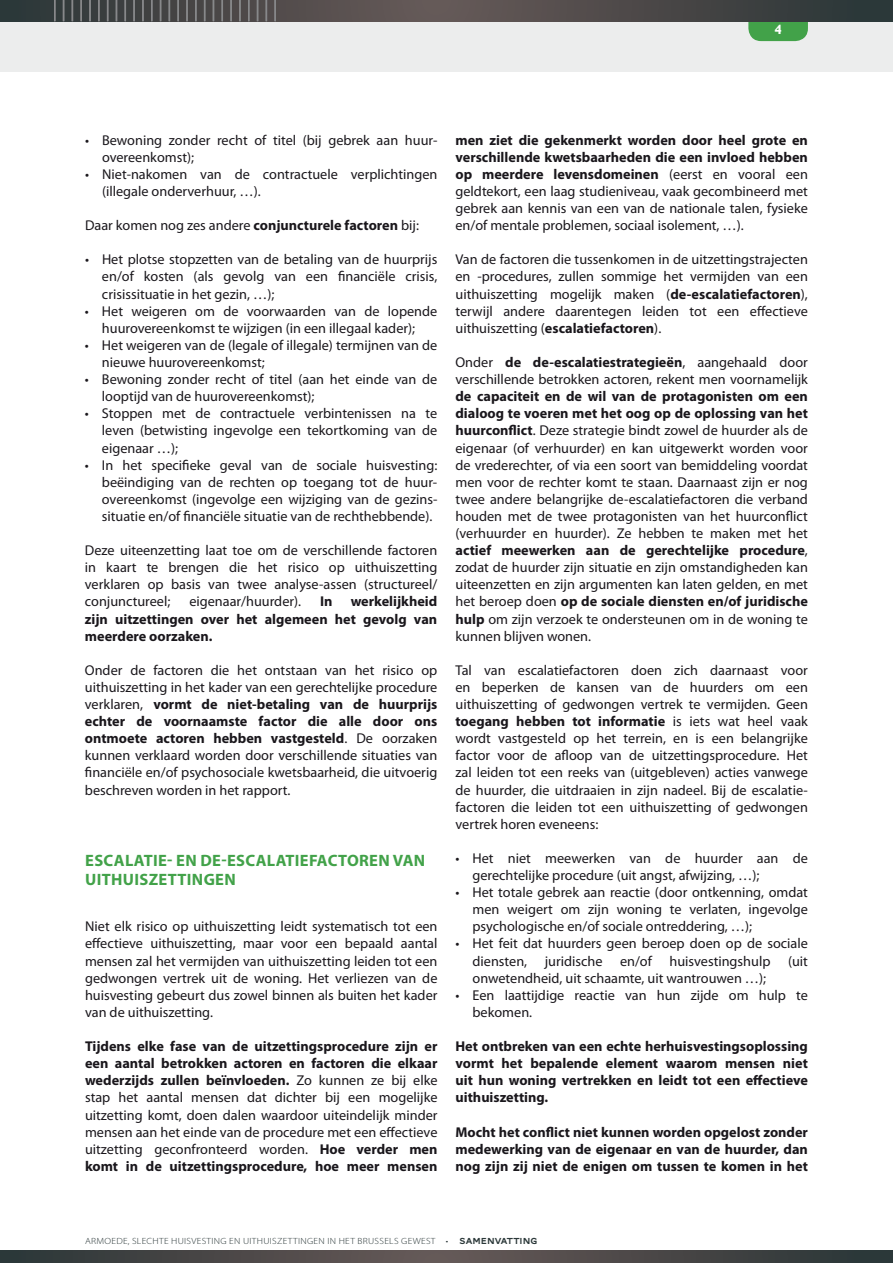
<style>
.page{position:relative;width:893px;height:1263px;background:#fff}
.page>*{position:absolute;margin:0;border:0;box-sizing:border-box;transform-origin:0 0}
.t1{font:700 16.5px/19.8px "Myriad Pro";letter-spacing:.02em;color:#42a249}
.t2{font:14.25px/17.1px "Myriad Pro";color:#1a171c;text-align:justify}
.t3{font:700 14.25px/17.1px "Myriad Pro";color:#1a171c;text-align:justify}
.t4{font:700 13.5px "Gill Sans";color:#fff}
.t5{font:300 9px "Myriad Pro";letter-spacing:.03em;color:#2b3839;scale:1.1 1}
.s1{font-weight:700}
.s2{font-family:"AW Conqueror Carved One";font-weight:400}
</style>
<div class="page">
<div style="left:0;top:0;width:893px;height:71px;background:#eceded"></div>
<svg style="left:0;top:1250px;width:893px;height:13px;background:#484747"></svg>
<svg style="left:748px;top:21px;width:60px;height:20px"></svg>
<svg style="left:0;top:0;width:893px;height:21px;background:#494848"></svg>
<hr style="left:54px;top:0;width:2px;height:21px;background:#87888a">
<svg style="left:63px;top:0;width:1px;height:21px"></svg>
<svg style="left:72px;top:0;width:1px;height:21px"></svg>
<hr style="left:80px;top:0;width:2px;height:21px;background:#87888a">
<hr style="left:89px;top:0;width:2px;height:21px;background:#87888a">
<hr style="left:98px;top:0;width:2px;height:21px;background:#87888a">
<svg style="left:107px;top:0;width:1px;height:21px"></svg>
<svg style="left:116px;top:0;width:1px;height:21px"></svg>
<svg style="left:125px;top:0;width:1px;height:21px"></svg>
<hr style="left:133px;top:0;width:2px;height:21px;background:#87888a">
<hr style="left:142px;top:0;width:2px;height:21px;background:#87888a">
<svg style="left:151px;top:0;width:1px;height:21px"></svg>
<svg style="left:160px;top:0;width:1px;height:21px"></svg>
<svg style="left:169px;top:0;width:1px;height:21px"></svg>
<hr style="left:177px;top:0;width:2px;height:21px;background:#87888a">
<hr style="left:186px;top:0;width:2px;height:21px;background:#87888a">
<hr style="left:195px;top:0;width:2px;height:21px;background:#87888a">
<svg style="left:204px;top:0;width:1px;height:21px"></svg>
<svg style="left:213px;top:0;width:1px;height:21px"></svg>
<svg style="left:222px;top:0;width:1px;height:21px"></svg>
<hr style="left:230px;top:0;width:2px;height:21px;background:#87888a">
<hr style="left:239px;top:0;width:2px;height:21px;background:#87888a">
<svg style="left:248px;top:0;width:1px;height:21px"></svg>
<svg style="left:257px;top:0;width:1px;height:21px"></svg>
<svg style="left:266px;top:0;width:1px;height:21px"></svg>
<hr style="left:274px;top:0;width:2px;height:21px;background:#87888a">
<p class="t4" style="left:774px;top:22px;width:9px">4</p>
<p class="t2" style="left:102px;top:131px;width:336px;text-indent:-17px">• Bewoning zonder recht of titel (bij gebrek aan huur&shy;overeenkomst);</p>
<p class="t2" style="left:102px;top:165px;width:337px;text-indent:-17px">• Niet-nakomen van de contractuele verplichtingen (illegale onderverhuur, …).</p>
<p class="t2" style="left:85px;top:217px;width:335px">Daar komen nog zes andere <span class="s1">conjuncturele factoren</span> bij:</p>
<p class="t2" style="left:102px;top:251px;width:337px;text-indent:-17px">• Het plotse stopzetten van de betaling van de huurprijs en/of kosten (als gevolg van een financiële crisis, crisissituatie in het gezin, …);</p>
<p class="t2" style="left:85px;top:302px;width:354px;text-align:center">• Het weigeren om de voorwaarden van de lopende huurovereenkomst te wijzigen (in een illegaal kader);</p>
<p class="t2" style="left:102px;top:336px;width:337px;text-indent:-17px">• Het weigeren van de (legale of illegale) termijnen van de nieuwe huurovereenkomst;</p>
<p class="t2" style="left:102px;top:371px;width:337px;text-indent:-17px">• Bewoning zonder recht of titel (aan het einde van de looptijd van de huurovereenkomst);</p>
<p class="t2" style="left:102px;top:405px;width:337px;text-indent:-17px">• Stoppen met de contractuele verbintenissen na te leven (betwisting ingevolge een tekortkoming van de eigenaar …);</p>
<p class="t2" style="left:102px;top:456px;width:337px;text-indent:-17px">• In het specifieke geval van de sociale huisvesting: beëindiging van de rechten op toegang tot de huur&shy;overeenkomst (ingevolge een wijziging van de gezins&shy;situatie en/of financiële situatie van de rechthebbende).</p>
<p class="t2" style="left:85px;top:542px;width:354px">Deze uiteenzetting laat toe om de verschillende factoren in kaart te brengen die het risico op uithuiszetting verklaren op basis van twee analyse-assen (structureel/ conjunctureel;</p>
<p class="t3" style="left:85px;top:593px;width:354px;text-indent:266px">werkelijkheid zijn uitzettingen over het algemeen het gevolg van meerdere oorzaken.</p>
<p class="t2" style="left:85px;top:661px;width:354px">Onder de factoren die het ontstaan van het risico op uithuiszetting in het kader van een gerechtelijke procedure verklaren, <span class="s1">vormt de niet-betaling van de huurprijs echter de voornaamste factor die alle door ons ontmoete actoren hebben vastgesteld</span>. De oorzaken kunnen verklaard worden door verschillende situaties van financiële en/of psychosociale kwetsbaarheid, die uitvoerig beschreven worden in het rapport.</p>
<p class="t2" style="left:189px;top:593px;width:113px">eigenaar/huurder).</p>
<p class="t3" style="left:320px;top:593px;width:14px">In</p>
<p class="t1" style="left:85px;top:850px;width:342px">ESCALATIE- EN DE-ESCALATIEFACTOREN VAN<br>UITHUISZETTINGEN</p>
<p class="t2" style="left:85px;top:918px;width:354px">N iet elk risico op uithuiszetting leidt systematisch tot een effectieve uithuiszetting, maar voor een bepaald aantal mensen zal het vermijden van uithuiszetting leiden tot een gedwongen vertrek uit de woning. Het verliezen van de huisvesting gebeurt dus zowel binnen als buiten het kader van de uithuiszetting.</p>
<p class="t2" style="left:85px;top:1037px;width:354px"><span class="s1">Tijdens elke fase van de uitzettingsprocedure zijn er een aantal betrokken actoren en factoren die elkaar wederzijds zullen beïnvloeden.</span> Zo kunnen ze bij elke stap het aantal mensen dat dichter bij een mogelijke uitzetting komt, doen dalen waardoor uiteindelijk minder mensen aan het einde van de procedure met een effectieve uitzetting geconfronteerd worden. <span class="s1">Hoe verder men komt in de uitzettingsprocedure, hoe meer mensen</span></p>
<p class="t2" style="left:455px;top:131px;width:354px"><span class="s1">men ziet die gekenmerkt worden door heel grote en verschillende kwetsbaarheden die een invloed hebben op meerdere levensdomeinen</span> (eerst en vooral een geldtekort, een laag studieniveau, vaak gecombineerd met gebrek aan kennis van een van de nationale talen, fysieke en/of mentale problemen, sociaal isolement, …).</p>
<p class="t2" style="left:455px;top:251px;width:354px">Van de factoren die tussenkomen in de uitzettingstrajecten en -procedures, zullen sommige het vermijden van een uithuiszetting mogelijk maken (<span class="s1">de-escalatiefactoren</span>), terwijl andere daarentegen leiden tot een effectieve uithuiszetting (<span class="s1">escalatiefactoren</span>).</p>
<p class="t2" style="left:455px;top:353px;width:354px">Onder <span class="s1">de de-escalatiestrategieën</span>, aangehaald door verschillende betrokken actoren, rekent men voornamelijk</p>
<p class="t2" style="left:455px;top:388px;width:354px"><span class="s1">de capaciteit en de wil van de protagonisten om een dialoog te voeren met het oog op de oplossing van het huurconflict</span>. Deze strategie bindt zowel de huurder als de eigenaar (of verhuurder) en kan uitgewerkt worden voor de vrederechter, of via een soort van bemiddeling voordat men voor de rechter komt te staan. Daarnaast zijn er nog twee andere belangrijke de-escalatiefactoren die verband houden met de twee protagonisten van het huurconflict (verhuurder en huurder). Ze hebben te maken met het <span class="s1">actief meewerken aan de gerechtelijke procedure</span>, zodat de huurder zijn situatie en zijn omstandigheden kan uiteenzetten en zijn argumenten kan laten gelden, en met het beroep doen <span class="s1">op de sociale diensten en/of juridische hulp</span> om zijn verzoek te ondersteunen om in de woning te kunnen blijven wonen.</p>
<p class="t2" style="left:455px;top:661px;width:354px">Tal van escalatiefactoren doen zich daarnaast voor en beperken de kansen van de huurders om een uithuiszetting of gedwongen vertrek te vermijden. Geen <span class="s1">toegang hebben tot informatie</span> is iets wat heel vaak wordt vastgesteld op het terrein, en is een belangrijke factor voor de afloop van de uitzettingsprocedure. Het zal leiden tot een reeks van (uitgebleven) acties vanwege de huurder, die uitdraaien in zijn nadeel. Bij de escalatie&shy;factoren die leiden tot een uithuiszetting of gedwongen vertrek horen eveneens:</p>
<p class="t2" style="left:472px;top:849px;width:337px;text-indent:-17px">• Het niet meewerken van de huurder aan de gerechtelijke procedure (uit angst, afwijzing, …);</p>
<p class="t2" style="left:472px;top:884px;width:337px;text-indent:-17px">• Het totale gebrek aan reactie (door ontkenning, omdat men weigert om zijn woning te verlaten, ingevolge psychologische en/of sociale ontreddering, …);</p>
<p class="t2" style="left:472px;top:935px;width:337px;text-indent:-17px">• Het feit dat huurders geen beroep doen op de sociale diensten, juridische en/of huisvestingshulp (uit onwetendheid, uit schaamte, uit wantrouwen …);</p>
<p class="t2" style="left:473px;top:986px;width:337px;text-indent:-17px">• Een laattijdige reactie van hun zijde om hulp te bekomen.</p>
<p class="t3" style="left:455px;top:1037px;width:354px">Het ontbreken van een echte herhuisvestingsoplossing vormt het bepalende element waarom mensen niet uit hun woning vertrekken en leidt tot een effectieve uithuiszetting.</p>
<p class="t3" style="left:455px;top:1123px;width:354px">Mocht het conflict niet kunnen worden opgelost zonder medewerking van de eigenaar en van de huurder, dan nog zijn zij niet de enigen om tussen te komen in het</p>
<p class="t5" style="left:85px;top:1236px;width:413px">ARMOEDE, SLECHTE HUISVESTING EN UITHUISZETTINGEN IN HET BRUSSELS GEWEST • <span class="s2">SAMENVATTING</span></p>
</div>
